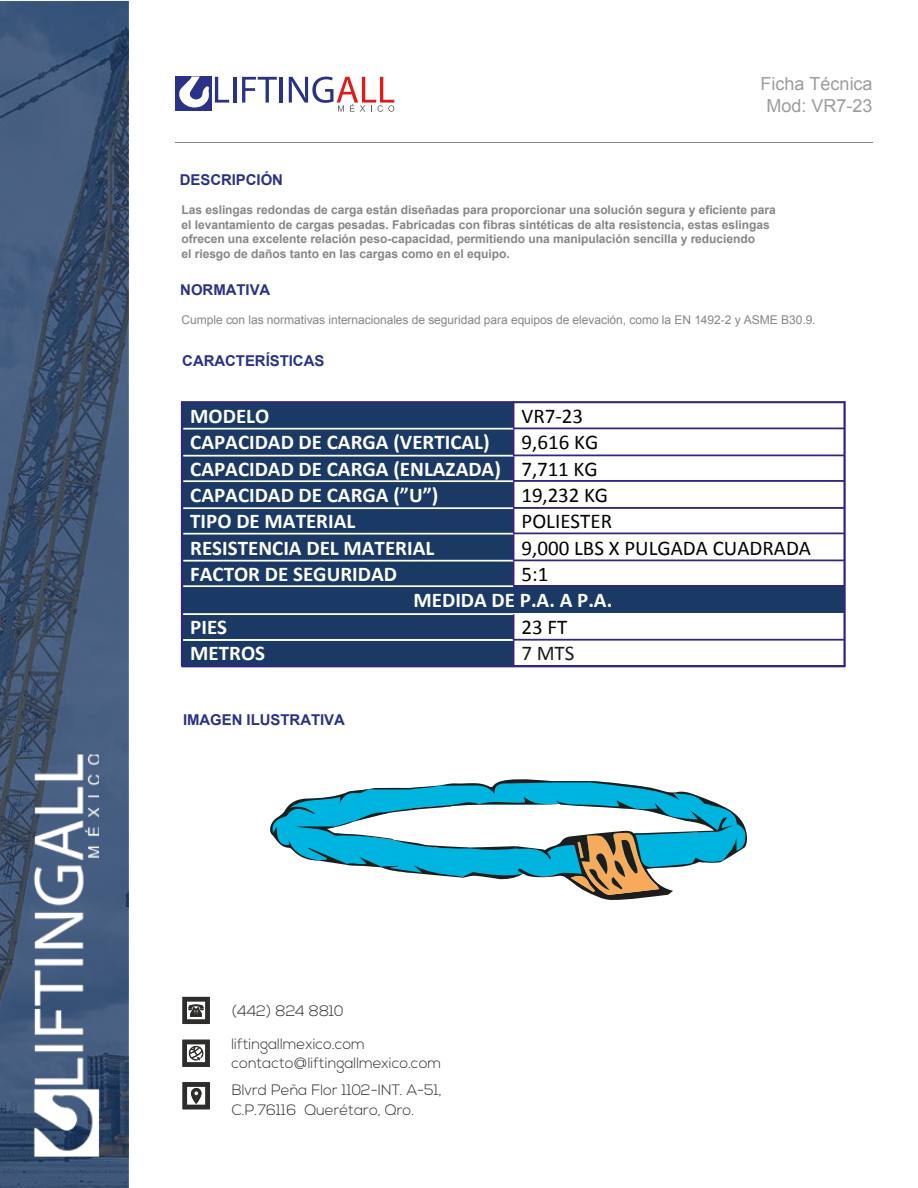
<style>
.page{position:relative;width:918px;height:1188px;background:#fff}
.page>*{position:absolute;margin:0;border:0;box-sizing:border-box;transform-origin:0 0}
.t1{font:700 21px/26.4px "Calibri";color:#fff;text-align:justify}
.t2{font:21px "Calibri";color:#020304}
.t3{font:21px "Calibri";color:#1d1d1b}
.t4{font:18px/21.6px "Arial";color:#9d9d9d;text-align:center}
.t5{font:300 15px/19.5px "Nexa";color:#2f2f2e}
.t6{font:700 15px "Arial";letter-spacing:-.005em;color:#2a3288}
.t7{font:700 12px/14.4px "Arial";letter-spacing:-.005em;color:#878686}
.t8{font:12px "Arial";letter-spacing:-.005em;color:#878686}
.s1{font-weight:400;color:#020304}
</style>
<div class="page">
<svg style="left:0;top:1px;width:129px;height:1187px;background:#3f5574"></svg>
<img style="left:9px;top:754px;width:90px;height:403px">
<hr style="left:175px;top:143px;width:698px;height:1px;background:#878686">
<div style="left:176px;top:76px;width:36px;height:35px;background:#2a3288"></div>
<svg style="left:179px;top:77px;width:50px;height:31px"></svg>
<hr style="left:233px;top:77px;width:3px;height:26px;background:#2a3288">
<svg style="left:242px;top:77px;width:35px;height:26px"></svg>
<hr style="left:280px;top:77px;width:3px;height:26px;background:#2a3288">
<svg style="left:289px;top:77px;width:105px;height:35px"></svg>
<svg style="left:183px;top:1082px;width:27px;height:27px"></svg>
<svg style="left:182px;top:1040px;width:28px;height:27px"></svg>
<svg style="left:183px;top:997px;width:27px;height:27px"></svg>
<svg style="left:270px;top:779px;width:477px;height:121px"></svg>
<div style="left:182px;top:402px;width:331px;height:264px;background:#1b3965"></div>
<div style="left:182px;top:586px;width:662px;height:28px;background:#1b3965"></div>
<div style="left:182px;top:401px;width:663px;height:2px;background:#020304;border:2px solid #312783"></div>
<div style="left:512px;top:401px;width:2px;height:186px;background:#fff;border:2px solid #312783"></div>
<div style="left:512px;top:614px;width:2px;height:53px;background:#fff;border:2px solid #312783"></div>
<div style="left:843px;top:401px;width:3px;height:266px;background:#020304;border:2px solid #312783"></div>
<div style="left:182px;top:639px;width:331px;height:2px;background:#020304;border:1px solid #fff"></div>
<div style="left:182px;top:665px;width:663px;height:2px;background:#020304;border:2px solid #312783"></div>
<div style="left:513px;top:639px;width:331px;height:1px;background:#020304;border:1px solid #312783"></div>
<div style="left:183px;top:613px;width:330px;height:2px;background:#020304;border:1px solid #fff"></div>
<div style="left:181px;top:401px;width:2px;height:266px;background:#020304;border:2px solid #312783"></div>
<div style="left:183px;top:585px;width:331px;height:2px;background:#020304;border:1px solid #fff"></div>
<div style="left:513px;top:585px;width:331px;height:2px;background:#020304;border:1px solid #312783"></div>
<div style="left:183px;top:560px;width:331px;height:1px;background:#020304;border:1px solid #fff"></div>
<div style="left:513px;top:560px;width:331px;height:1px;background:#020304;border:1px solid #312783"></div>
<div style="left:183px;top:533px;width:331px;height:1px;background:#020304;border:1px solid #fff"></div>
<div style="left:513px;top:533px;width:331px;height:1px;background:#020304;border:1px solid #312783"></div>
<div style="left:183px;top:507px;width:331px;height:2px;background:#020304;border:1px solid #fff"></div>
<div style="left:513px;top:507px;width:331px;height:2px;background:#020304;border:1px solid #312783"></div>
<div style="left:183px;top:480px;width:331px;height:2px;background:#020304;border:1px solid #fff"></div>
<div style="left:513px;top:480px;width:331px;height:2px;background:#020304;border:1px solid #312783"></div>
<div style="left:183px;top:455px;width:331px;height:1px;background:#020304;border:1px solid #fff"></div>
<div style="left:513px;top:455px;width:331px;height:1px;background:#020304;border:1px solid #312783"></div>
<div style="left:183px;top:428px;width:331px;height:1px;background:#020304;border:1px solid #fff"></div>
<div style="left:513px;top:428px;width:331px;height:1px;background:#020304;border:1px solid #312783"></div>
<h2 class="t4" style="left:761px;top:73px;width:114px">Ficha Técnica<br>Mod: VR7-23</h2>
<p class="t6" style="left:180px;top:169px;width:105px">DESCRIPCIÓN</p>
<p class="t7" style="left:181px;top:203px;width:596px">Las eslingas redondas de carga están diseñadas para proporcionar una solución segura y eficiente para el levantamiento de cargas pesadas. Fabricadas con fibras sintéticas de alta resistencia, estas eslingas ofrecen una excelente relación peso-capacidad, permitiendo una manipulación sencilla y reduciendo<br>el riesgo de daños tanto en las cargas como en el equipo.</p>
<p class="t6" style="left:180px;top:280px;width:92px">NORMATIVA</p>
<p class="t8" style="left:182px;top:312px;width:636px">Cumple con las normativas internacionales de seguridad para equipos de elevación, como la EN 1492-2 y ASME B30.9.</p>
<p class="t6" style="left:182px;top:351px;width:144px">CARACTERÍSTICAS</p>
<h1 class="t1" style="left:190px;top:402px;width:81px">MODELO</h1>
<h1 class="t2" style="left:522px;top:403px;width:63px">VR7-23</h1>
<h1 class="t1" style="left:190px;top:428px;width:301px">CAPACIDAD DE CARGA (VERTICAL)</h1>
<h1 class="t1" style="left:190px;top:428px;width:410px;text-indent:331px"><span class="s1">9,616 KG </span>CAPACIDAD DE CARGA (ENLAZADA) <span class="s1">7,711 KG </span>CAPACIDAD DE CARGA (”U”)</h1>
<h1 class="t2" style="left:522px;top:482px;width:88px">19,232 KG</h1>
<h1 class="t1" style="left:190px;top:507px;width:167px">TIPO DE MATERIAL</h1>
<h1 class="t2" style="left:522px;top:508px;width:92px">POLIESTER</h1>
<h1 class="t1" style="left:190px;top:534px;width:246px">RESISTENCIA DEL MATERIAL</h1>
<h1 class="t2" style="left:522px;top:535px;width:291px">9,000 LBS X PULGADA CUADRADA</h1>
<h1 class="t1" style="left:190px;top:560px;width:208px">FACTOR DE SEGURIDAD</h1>
<h1 class="t2" style="left:522px;top:561px;width:28px">5:1</h1>
<h1 class="t1" style="left:414px;top:586px;width:200px">MEDIDA DE P.A. A P.A.</h1>
<h1 class="t1" style="left:190px;top:613px;width:38px">PIES</h1>
<h1 class="t2" style="left:522px;top:614px;width:47px">23 FT</h1>
<h1 class="t1" style="left:190px;top:639px;width:76px">METROS</h1>
<h1 class="t3" style="left:522px;top:640px;width:54px">7 MTS</h1>
<p class="t6" style="left:183px;top:709px;width:163px">IMAGEN ILUSTRATIVA</p>
<p class="t5" style="left:231px;top:1002px;width:114px">(442) 824 8810</p>
<p class="t5" style="left:231px;top:1034px;width:211px">liftingallmexico.com contacto@liftingallmexico.com</p>
<p class="t5" style="left:232px;top:1081px;width:211px">Blvrd Peña Flor 1102-INT. A-51,<br>C.P.76116 Querétaro, Qro.</p>
</div>
